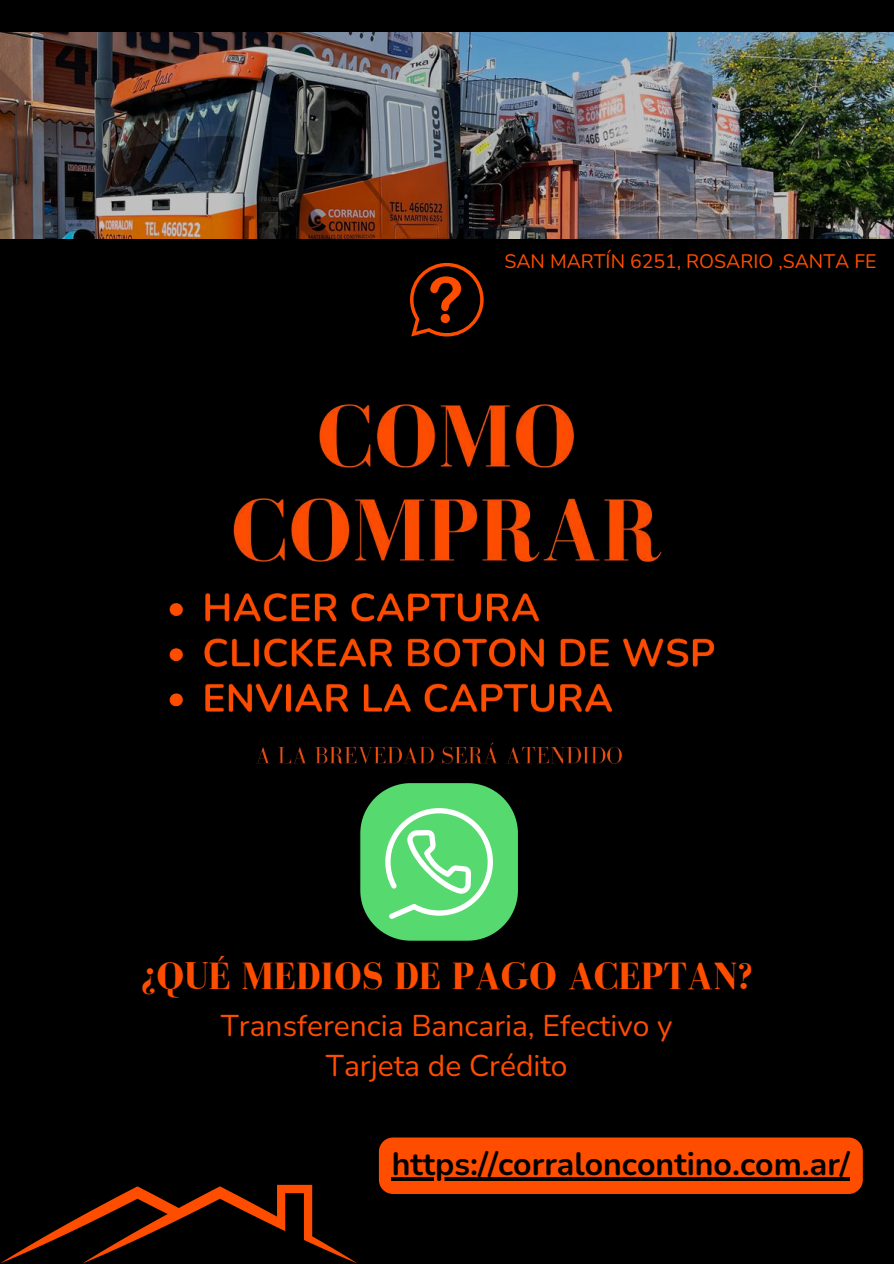
<style>
.page{position:relative;width:894px;height:1264px;background:#fff}
.page>*{position:absolute;margin:0;border:0;box-sizing:border-box;transform-origin:0 0}
.t1{font:700 39px "Bodoni FLF";color:#ff4d00}
.t2{font:700 32.1px "Nunito";color:#000}
.t3{font:30px/40.5px "Nunito";color:#ff4d00;text-align:center}
.t4{font:19.5px "Nunito";color:#ff4d00}
</style>
<div class="page">
<div style="left:0;top:0;width:893px;height:1263px;background:#000"></div>
<svg style="left:410px;top:263px;width:73px;height:73px"></svg>
<svg style="left:360px;top:783px;width:158px;height:157px;background:#61c975"></svg>
<svg style="left:1px;top:1184px;width:356px;height:79px"></svg>
<img style="left:0;top:32px;width:893px;height:206px">
<img style="left:233px;top:404px;width:429px;height:159px">
<img style="left:169px;top:593px;width:546px;height:120px">
<img style="left:256px;top:742px;width:367px;height:22px">
<div style="left:379px;top:1137px;width:483px;height:56px;background:#ff4d00;border-radius:14px"></div>
<hr style="left:391px;top:1177px;width:458px;height:3px;background:#000">
<p class="t4" style="left:504px;top:249px;width:373px">SAN MARTÍN 6251, ROSARIO ,SANTA FE</p>
<h1 class="t1" style="left:141px;top:955px;width:613px">¿QUÉ MEDIOS DE PAGO ACEPTAN?</h1>
<p class="t3" style="left:221px;top:1005px;width:453px">Transferencia Bancaria, Efectivo y<br>Tarjeta de Crédito</p>
<p class="t2" style="left:391px;top:1142px;width:459px">https://corraloncontino.com.ar/</p>
</div>
